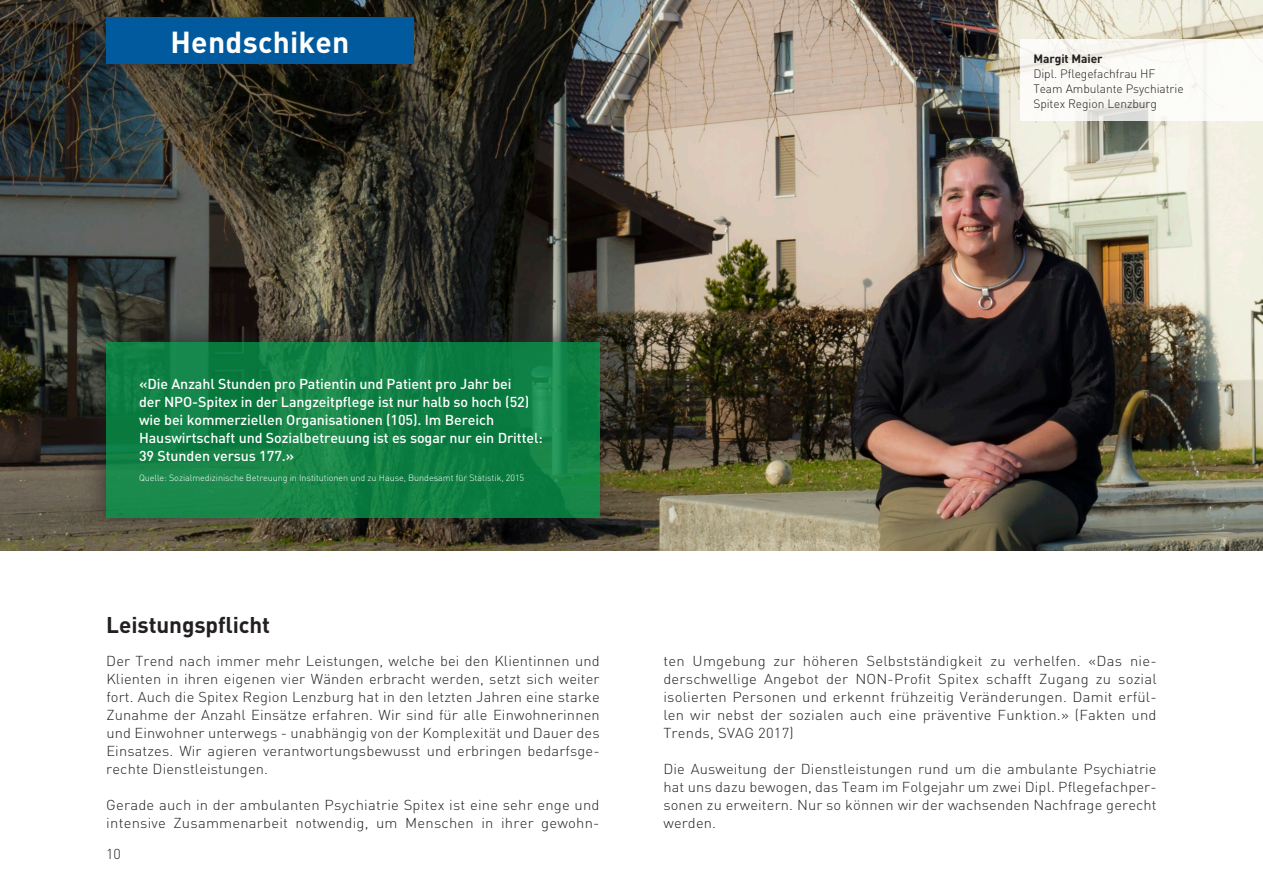
<style>
.page{position:relative;width:1263px;height:893px;background:#fff}
.page>*{position:absolute;margin:0;border:0;box-sizing:border-box;transform-origin:0 0}
.t1{font:700 30px "DIN";letter-spacing:.01em;color:#fff}
.t2{font:700 22.5px "DIN";letter-spacing:-.005em;color:#231f20}
.t3{font:300 14.25px/18px "DIN";letter-spacing:.015em;color:#231f20;text-align:justify}
.t4{font:300 14.25px/18px "DIN";letter-spacing:.015em;color:#231f20;scale:1.04 1}
.t5{font:500 14.25px/18px "DIN";letter-spacing:-.005em;color:#fff}
.t6{font:300 12px/15px "DIN";letter-spacing:-.005em;color:#231f20}
.t7{font:700 12px "DIN";letter-spacing:-.005em;color:#231f20}
.t8{font:300 9px "DIN";letter-spacing:-.005em;color:#fff}
</style>
<div class="page">
<img style="left:0;top:0;width:1263px;height:551px">
<div style="left:92px;top:10px;width:325px;height:65px;background:#231f20;opacity:.5"></div>
<div style="left:106px;top:17px;width:308px;height:47px;background:#015a9d"></div>
<div style="left:79px;top:314px;width:540px;height:223px;background:#231f20;opacity:.8"></div>
<svg style="left:106px;top:342px;width:494px;height:176px;background:#118145"></svg>
<svg style="left:1020px;top:39px;width:243px;height:82px"></svg>
<h1 class="t1" style="left:170px;top:22px;width:180px">Hendschiken</h1>
<p class="t7" style="left:1033px;top:51px;width:71px">Margit Maier</p>
<p class="t6" style="left:1033px;top:66px;width:152px">Dipl. Pflegefachfrau HF<br>Team Ambulante Psychiatrie<br>Spitex Region Lenzburg</p>
<p class="t5" style="left:139px;top:375px;width:405px">«Die Anzahl Stunden pro Patientin und Patient pro Jahr bei<br>der NPO-Spitex in der Langzeitpflege ist nur halb so hoch (52) wie bei kommerziellen Organisationen (105). Im Bereich Hauswirtschaft und Sozialbetreuung ist es sogar nur ein Drittel:<br>39 Stunden versus 177.»</p>
<p class="t8" style="left:139px;top:472px;width:387px">Quelle: Sozialmedizinische Betreuung in Institutionen und zu Hause, Bundesamt für Statistik, 2015</p>
<h2 class="t2" style="left:106px;top:610px;width:165px">Leistungspflicht</h2>
<p class="t3" style="left:106px;top:652px;width:495px">Der Trend nach immer mehr Leistungen, welche bei den Klientinnen und Klienten in ihren eigenen vier Wänden erbracht werden, setzt sich weiter fort. Auch die Spitex Region Lenzburg hat in den letzten Jahren eine starke Zunahme der Anzahl Einsätze erfahren. Wir sind für alle Einwohnerinnen und Einwohner unterwegs - unabhängig von der Komplexität und Dauer des Einsatzes. Wir agieren verantwortungsbewusst und erbringen bedarfsge&shy;rechte Dienstleistungen.</p>
<p class="t4" style="left:106px;top:796px;width:476px">Gerade auch in der ambulanten Psychiatrie Spitex ist eine sehr enge und intensive Zusammenarbeit notwendig, um Menschen in ihrer gewohn-</p>
<p class="t3" style="left:106px;top:844px;width:16px">10</p>
<p class="t4" style="left:663px;top:652px;width:476px;text-align:justify">ten Umgebung zur höheren Selbstständigkeit zu verhelfen. «Das nie&shy;derschwellige Angebot der NON-Profit Spitex schafft Zugang zu sozial isolierten Personen und erkennt frühzeitig Veränderungen. Damit erfül&shy;len wir nebst der sozialen auch eine präventive Funktion.» (Fakten und Trends, SVAG 2017)</p>
<p class="t3" style="left:663px;top:760px;width:495px">Die Ausweitung der Dienstleistungen rund um die ambulante Psychiatrie hat uns dazu bewogen, das Team im Folgejahr um zwei Dipl. Pflegefachper&shy;sonen zu erweitern. Nur so können wir der wachsenden Nachfrage gerecht werden.</p>
</div>
